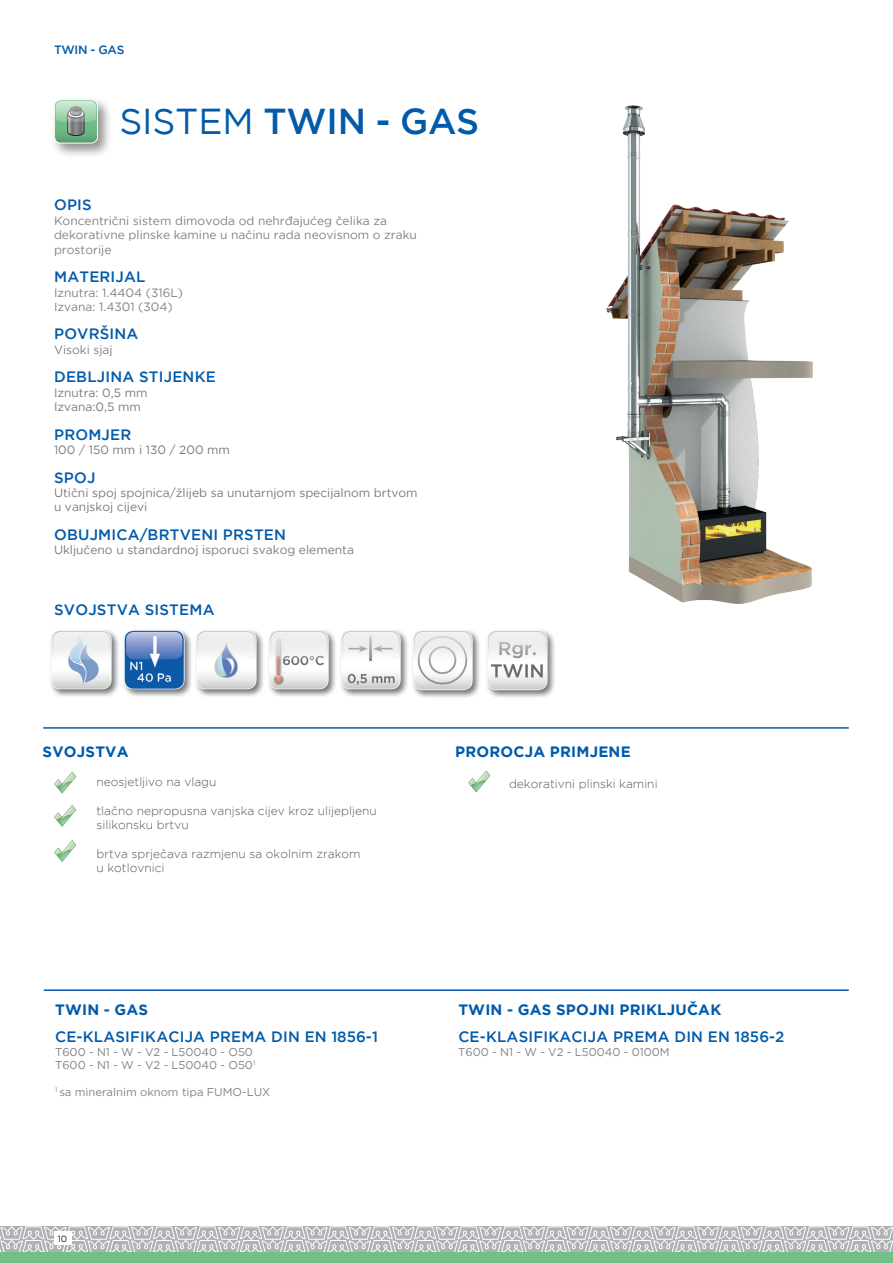
<style>
.page{position:relative;width:893px;height:1263px;background:#fff}
.page>*{position:absolute;margin:0;border:0;box-sizing:border-box;transform-origin:0 0}
.t1{font:500 36px "Gotham";letter-spacing:-.005em;color:#015aaa}
.t2{font:500 15px "Gotham";letter-spacing:.015em;color:#015aaa}
.t3{font:700 15px "Gotham";letter-spacing:.015em;color:#015aaa}
.t4{font:12px/14.4px "Gotham";color:#787a7f}
.t5{font:12px/14.4px "Gotham";color:#808285}
.t6{font:300 12px/14.4px "Gotham";color:#57585a}
.t7{font:500 12px "Gotham";letter-spacing:-.025em;color:#015aaa}
.t8{font:11.25px/13.5px "Gotham";color:#808285}
.t9{font:9px "Gotham";color:#231f20}
.s1{font-weight:400}
</style>
<div class="page">
<svg style="left:0;top:1226px;width:893px;height:26px;background:#c6c6c9"></svg>
<div style="left:54px;top:1231px;width:17px;height:14px;background:#fff"></div>
<div style="left:0;top:1252px;width:893px;height:11px;background:#70c088"></div>
<div style="left:51px;top:97px;width:62px;height:62px;background:#231f20;opacity:.5"></div>
<svg style="left:54px;top:100px;width:44px;height:43px"></svg>
<svg style="left:56px;top:101px;width:40px;height:21px"></svg>
<img style="left:606px;top:105px;width:206px;height:498px">
<img style="left:340px;top:630px;width:68px;height:67px">
<img style="left:50px;top:630px;width:69px;height:67px">
<img style="left:412px;top:630px;width:68px;height:68px">
<img style="left:195px;top:630px;width:69px;height:67px">
<img style="left:123px;top:630px;width:69px;height:67px">
<img style="left:268px;top:630px;width:68px;height:67px">
<img style="left:486px;top:630px;width:69px;height:68px">
<svg style="left:468px;top:770px;width:22px;height:22px"></svg>
<hr style="left:43px;top:727px;width:806px;height:2px;background:#015aaa">
<hr style="left:44px;top:989px;width:805px;height:2px;background:#015aaa">
<svg style="left:54px;top:772px;width:22px;height:22px"></svg>
<svg style="left:54px;top:805px;width:22px;height:22px"></svg>
<svg style="left:54px;top:840px;width:22px;height:22px"></svg>
<p class="t7" style="left:54px;top:42px;width:72px">TWIN - GAS</p>
<h1 class="t1" style="left:119px;top:97px;width:361px"><span class="s1">SISTEM</span> TWIN - GAS</h1>
<p class="t2" style="left:54px;top:195px;width:39px">OPIS</p>
<p class="t5" style="left:54px;top:213px;width:364px">Koncentrični sistem dimovoda od nehrđajućeg čelika za dekorativne plinske kamine u načinu rada neovisnom o zraku prostorije</p>
<p class="t2" style="left:54px;top:267px;width:93px">MATERIJAL</p>
<p class="t5" style="left:54px;top:285px;width:131px">Iznutra: 1.4404 (316L)<br>Izvana: 1.4301 (304)</p>
<p class="t2" style="left:54px;top:324px;width:86px">POVRŠINA</p>
<p class="t5" style="left:54px;top:342px;width:60px">Visoki sjaj</p>
<p class="t2" style="left:54px;top:367px;width:163px">DEBLJINA STIJENKE</p>
<p class="t4" style="left:54px;top:385px;width:95px">Iznutra: 0,5 mm<br>Izvana:0,5 mm</p>
<p class="t2" style="left:54px;top:424px;width:79px">PROMJER</p>
<p class="t4" style="left:54px;top:442px;width:178px">100 / 150 mm i 130 / 200 mm</p>
<p class="t2" style="left:54px;top:467px;width:43px">SPOJ</p>
<p class="t4" style="left:54px;top:485px;width:365px">Utični spoj spojnica/žlijeb sa unutarnjom specijalnom brtvom u vanjskoj cijevi</p>
<p class="t2" style="left:54px;top:525px;width:233px">OBUJMICA/BRTVENI PRSTEN</p>
<p class="t4" style="left:54px;top:542px;width:302px">Uključeno u standardnoj isporuci svakog elementa</p>
<p class="t2" style="left:54px;top:600px;width:162px">SVOJSTVA SISTEMA</p>
<p class="t3" style="left:43px;top:742px;width:87px">SVOJSTVA</p>
<p class="t6" style="left:97px;top:774px;width:122px">neosjetljivo na vlagu</p>
<p class="t6" style="left:97px;top:803px;width:282px">tlačno nepropusna vanjska cijev kroz ulijepljenu silikonsku brtvu</p>
<p class="t6" style="left:97px;top:846px;width:265px">brtva sprječava razmjenu sa okolnim zrakom u kotlovnici</p>
<p class="t3" style="left:55px;top:1000px;width:95px">TWIN - GAS</p>
<p class="t2" style="left:55px;top:1027px;width:324px">CE-KLASIFIKACIJA PREMA DIN EN 1856-1</p>
<p class="t8" style="left:55px;top:1045px;width:202px">T600 - N1 - W - V2 - L50040 - O50<br>T600 - N1 - W - V2 - L50040 - O50<sup>1</sup></p>
<p class="t8" style="left:55px;top:1085px;width:217px"><sup>1</sup> sa mineralnim oknom tipa FUMO-LUX</p>
<p class="t9" style="left:58px;top:1233px;width:11px">10</p>
<p class="t3" style="left:455px;top:742px;width:177px">PROROCJA PRIMJENE</p>
<p class="t6" style="left:509px;top:776px;width:150px">dekorativni plinski kamini</p>
<p class="t3" style="left:458px;top:1000px;width:264px">TWIN - GAS SPOJNI PRIKLJUČAK</p>
<p class="t2" style="left:458px;top:1027px;width:328px">CE-KLASIFIKACIJA PREMA DIN EN 1856-2</p>
<p class="t8" style="left:458px;top:1045px;width:213px">T600 - N1 - W - V2 - L50040 - 0100M</p>
</div>
